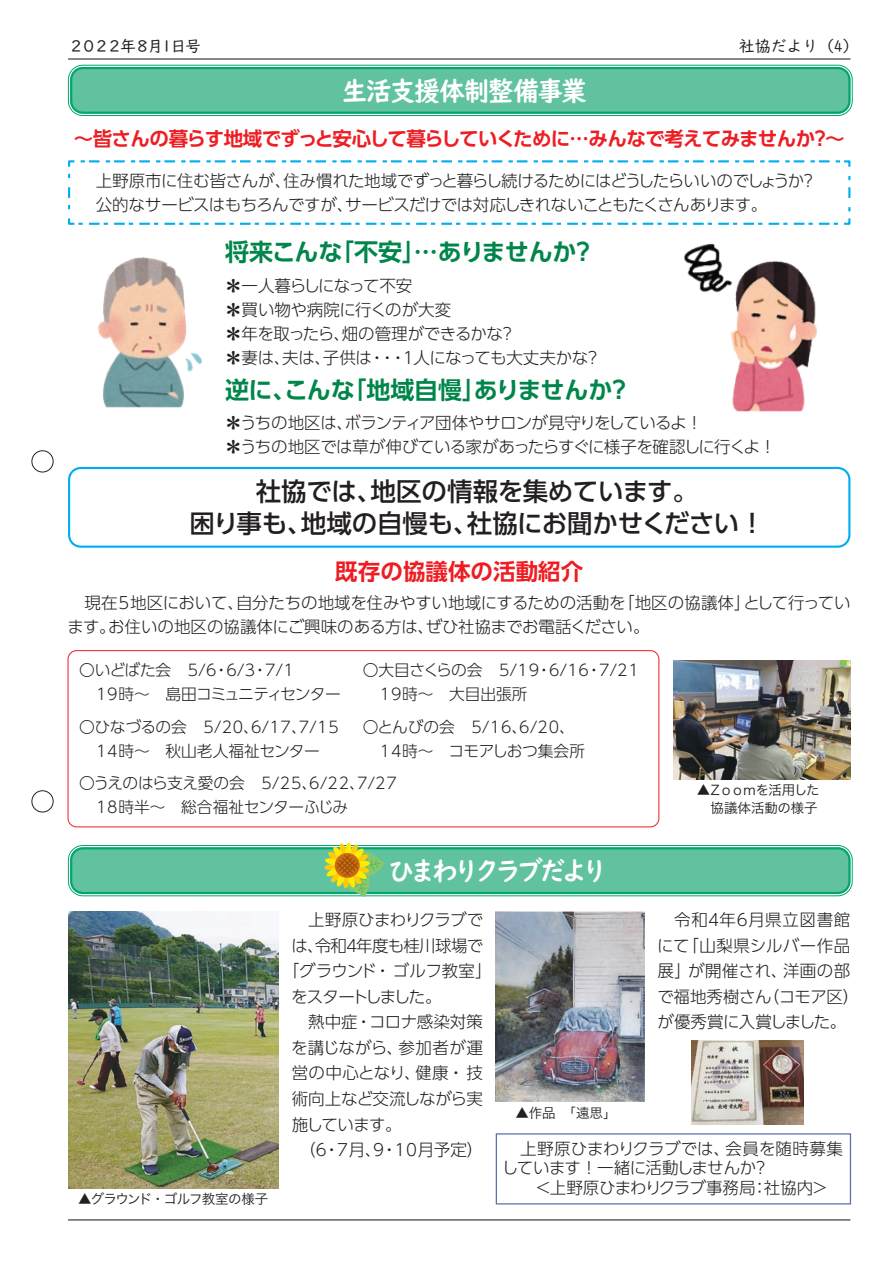
<style>
.page{position:relative;width:893px;height:1263px;background:#fff}
.page>*{position:absolute;margin:0;border:0;box-sizing:border-box;transform-origin:0 0}
.t1{font:27px "UD Digi Kyokasho N B";letter-spacing:-.05em;color:#fff;scale:.95 1}
.t2{font:27px "UD Digi Kyokasho N B";letter-spacing:-.15em;color:#fff;scale:.95 1}
.本文{font:500 25.5px "UD Shin Go Pr 6 N";letter-spacing:-.01em;color:#231f20}
.本文-2{font:700 24px "UD Shin Go Pr 6 N De";letter-spacing:-.01em;color:#00854a}
.本文-3{font:700 22.5px "UD Shin Go Pr 6 N De";color:#ee1d23}
.本文-4{font:700 19.5px "UD Shin Go Pr 6 N De";letter-spacing:-.035em;color:#ee1d23}
.本文-5{font:300 16.5px/25.5px "UD Shin Go Pr 6 N";letter-spacing:-.025em;color:#231f20}
.本文-6{font:300 16.5px "UD Shin Go Pr 6 N";letter-spacing:-.055em;color:#231f20}
.本文-7{font:300 16.5px "UD Shin Go Pr 6 N";color:#231f20}
.本文-8{font:300 16.5px/25.5px "UD Shin Go Pr 6 N";letter-spacing:.03em;color:#231f20;text-align:center}
.本文-9{font:300 16.5px "UD Shin Go Pr 6 N";letter-spacing:-.005em;color:#231f20}
.本文-10{font:300 16.5px "UD Shin Go Pr 6 N";letter-spacing:-.065em;color:#231f20}
.本文-11{font:300 16.5px "UD Shin Go Pr 6 N";letter-spacing:-.1em;color:#231f20}
.本文-12{font:300 16.5px "UD Shin Go Pr 6 N";letter-spacing:-.09em;color:#231f20}
.t3{font:15.9px "UD Digi Kyokasho N R";letter-spacing:-.095em;color:#231f20}
.本文-13{font:300 15.75px "UD Shin Go Pr 6 N";letter-spacing:-.02em;color:#231f20}
.本文-14{font:300 15.75px "UD Shin Go Pr 6 N";color:#231f20}
.本文-15{font:300 15.75px "UD Shin Go Pr 6 N";letter-spacing:-.065em;color:#231f20}
.キャプション{font:13.5px "Hira Kaku Pro W3";letter-spacing:-.07em;color:#231f20}
.キャプション-2{font:13.5px "Hira Kaku Pro W3";letter-spacing:-.09em;color:#231f20}
.キャプション-3{font:13.5px "Hira Kaku Pro W3";color:#231f20}
.キャプション-4{font:13.5px "Hira Kaku Pro W3";letter-spacing:-.035em;color:#231f20}
</style>
<div class="page">
<hr style="left:68px;top:58px;width:782px;height:2px;background:#231f20">
<hr style="left:68px;top:1219px;width:782px;height:1px;background:#231f20">
<div style="left:70px;top:67px;width:780px;height:47px;background:#60c29f;border-radius:13px"></div>
<div style="left:68px;top:65px;width:785px;height:51px;border:1px solid #00a66c;border-radius:15px"></div>
<div style="left:70px;top:67px;width:780px;height:47px;border:2px solid #00a66c;border-radius:12px"></div>
<div style="left:70px;top:847px;width:780px;height:47px;background:#60c29f;border-radius:13px"></div>
<div style="left:68px;top:845px;width:785px;height:51px;border:1px solid #00a66c;border-radius:15px"></div>
<div style="left:70px;top:847px;width:780px;height:47px;border:2px solid #00a66c;border-radius:12px"></div>
<svg style="left:68px;top:160px;width:783px;height:65px"></svg>
<div style="left:68px;top:467px;width:782px;height:81px;border:2px solid #00aeef;border-radius:12px"></div>
<img style="left:98px;top:257px;width:104px;height:151px">
<img style="left:68px;top:912px;width:211px;height:276px">
<img style="left:496px;top:912px;width:149px;height:190px">
<img style="left:684px;top:243px;width:133px;height:168px">
<img style="left:674px;top:660px;width:176px;height:119px">
<svg style="left:324px;top:843px;width:61px;height:54px"></svg>
<img style="left:691px;top:1040px;width:113px;height:84px">
<div style="left:496px;top:1133px;width:355px;height:71px;border:1px solid #5c72ae"></div>
<div style="left:68px;top:650px;width:591px;height:177px;border:1px solid #ee1d23;border-radius:9px"></div>
<div style="left:32px;top:450px;width:21px;height:22px;border:1px solid #231f20;border-radius:50%"></div>
<div style="left:32px;top:790px;width:21px;height:22px;border:1px solid #231f20;border-radius:50%"></div>
<p class="t3" style="left:68px;top:37px;width:84px">２０２２年８</p>
<p class="t3" style="left:171px;top:37px;width:32px">日号</p>
<p class="t3" style="left:147px;top:37px;width:17px">月</p>
<p class="t3" style="left:159px;top:37px;width:17px">１</p>
<p class="t3" style="left:739px;top:37px;width:121px">社協だより) (4</p>
<p class="t1" style="left:342px;top:74px;width:260px">生活支援体制整備事業</p>
<p class="本文-4" style="left:74px;top:123px;width:743px">～皆さんの暮らす地域でずっと安心して暮らしていくために…みんなで考えてみませんか</p>
<p class="本文-4" style="left:810px;top:123px;width:21px">?</p>
<p class="本文-4" style="left:825px;top:123px;width:21px">~</p>
<p class="本文-6" style="left:283px;top:167px;width:523px">住み慣れた地域でずっと暮らし続けるためにはどうしたらいいのでしょうか</p>
<p class="本文-5" style="left:96px;top:167px;width:197px">上野原市に住む皆さんが、</p>
<p class="本文-5" style="left:800px;top:167px;width:18px">?</p>
<p class="本文-5" style="left:96px;top:191px;width:259px">公的なサービスはもちろんですが、</p>
<p class="本文-5" style="left:345px;top:191px;width:424px">サービスだけでは対応しきれないこともたくさんあります。</p>
<p class="本文-2" style="left:225px;top:233px;width:119px">将来こんな</p>
<p class="本文-10" style="left:225px;top:272px;width:189px">＊一人暮らしになって不安</p>
<p class="本文-9" style="left:225px;top:296px;width:228px">＊買い物や病院に行くのが大変</p>
<p class="本文-2" style="left:330px;top:233px;width:248px">「不安」…ありませんか</p>
<p class="本文-2" style="left:571px;top:233px;width:25px">?</p>
<p class="本文-5" style="left:342px;top:320px;width:163px">畑の管理ができるかな</p>
<p class="本文-5" style="left:225px;top:320px;width:126px">＊年を取ったら、</p>
<p class="本文-5" style="left:499px;top:320px;width:18px">?</p>
<p class="本文-5" style="left:323px;top:344px;width:51px">子供は</p>
<p class="本文-5" style="left:225px;top:344px;width:67px">＊妻は、</p>
<p class="本文-5" style="left:369px;top:344px;width:221px">・・・人になっても大丈夫かな</p>
<p class="本文-5" style="left:282px;top:344px;width:50px">夫は、</p>
<p class="本文-5" style="left:584px;top:344px;width:18px">?</p>
<p class="本文-5" style="left:400px;top:344px;width:18px">１</p>
<p class="本文-2" style="left:342px;top:370px;width:145px">「地域自慢」</p>
<p class="本文-2" style="left:225px;top:370px;width:73px">逆に、</p>
<p class="本文-2" style="left:284px;top:370px;width:72px">こんな</p>
<p class="本文-2" style="left:474px;top:370px;width:140px">ありませんか</p>
<p class="本文-2" style="left:607px;top:370px;width:25px">?</p>
<p class="本文-5" style="left:344px;top:410px;width:360px">ボランティア団体やサロンが見守りをしているよ!</p>
<p class="本文-5" style="left:225px;top:410px;width:130px">＊うちの地区は、</p>
<p class="本文-5" style="left:225px;top:434px;width:552px">＊うちの地区では草が伸びている家があったらすぐに様子を確認しに行くよ!</p>
<p class="本文" style="left:370px;top:470px;width:329px">地区の情報を集めています。</p>
<p class="本文" style="left:256px;top:470px;width:128px">社協では、</p>
<p class="本文" style="left:467px;top:503px;width:300px">社協にお聞かせください!</p>
<p class="本文" style="left:301px;top:503px;width:179px">地域の自慢も、</p>
<p class="本文" style="left:190px;top:503px;width:124px">困り事も、</p>
<p class="本文-3" style="left:335px;top:554px;width:250px">既存の協議体の活動紹介</p>
<p class="本文-5" style="left:618px;top:590px;width:134px">「地区の協議体」</p>
<p class="本文-5" style="left:236px;top:590px;width:391px">自分たちの地域を住みやすい地域にするための活動を</p>
<p class="本文-12" style="left:743px;top:590px;width:109px">として行ってい</p>
<p class="本文-7" style="left:85px;top:590px;width:161px">現在5地区において、</p>
<p class="本文-5" style="left:426px;top:614px;width:225px">ぜひ社協までお電話ください。</p>
<p class="本文-7" style="left:108px;top:614px;width:327px">お住いの地区の協議体にご興味のある方は、</p>
<p class="本文-5" style="left:67px;top:614px;width:50px">ます。</p>
<p class="本文-13" style="left:79px;top:658px;width:94px">〇いどばた会</p>
<p class="本文-15" style="left:96px;top:682px;width:246px">19時～　島田コミュニティセンター</p>
<p class="本文-13" style="left:299px;top:714px;width:41px">7/15</p>
<p class="本文-13" style="left:363px;top:658px;width:121px">〇大目さくらの会</p>
<p class="本文-14" style="left:380px;top:682px;width:149px">19時～　大目出張所</p>
<p class="本文-13" style="left:519px;top:714px;width:57px">6/20、</p>
<p class="本文-13" style="left:188px;top:658px;width:30px">5/6</p>
<p class="本文-13" style="left:226px;top:658px;width:30px">6/3</p>
<p class="本文-13" style="left:499px;top:658px;width:41px">5/19</p>
<p class="本文-13" style="left:549px;top:658px;width:41px">6/16</p>
<p class="本文-13" style="left:599px;top:658px;width:41px">7/21</p>
<p class="本文-13" style="left:265px;top:658px;width:30px">7/1</p>
<p class="本文-13" style="left:214px;top:658px;width:17px">・</p>
<p class="本文-13" style="left:252px;top:658px;width:17px">・</p>
<p class="本文-13" style="left:536px;top:658px;width:17px">・</p>
<p class="本文-13" style="left:586px;top:658px;width:17px">・</p>
<p class="本文-13" style="left:79px;top:714px;width:109px">〇ひなづるの会</p>
<p class="本文-14" style="left:96px;top:738px;width:225px">14時～　秋山老人福祉センター</p>
<p class="本文-13" style="left:363px;top:714px;width:94px">〇とんびの会</p>
<p class="本文-13" style="left:380px;top:738px;width:207px">14時～　コモアしおつ集会所</p>
<p class="本文-13" style="left:357px;top:770px;width:41px">7/27</p>
<p class="本文-13" style="left:203px;top:714px;width:57px">5/20、</p>
<p class="本文-13" style="left:251px;top:714px;width:57px">6/17、</p>
<p class="本文-13" style="left:472px;top:714px;width:57px">5/16、</p>
<p class="本文-13" style="left:79px;top:770px;width:167px">〇うえのはら支え愛の会</p>
<p class="本文-13" style="left:96px;top:794px;width:254px">18時半～　総合福祉センターふじみ</p>
<p class="本文-13" style="left:262px;top:770px;width:57px">5/25、</p>
<p class="本文-13" style="left:309px;top:770px;width:57px">6/22、</p>
<p class="t2" style="left:389px;top:855px;width:232px">ひまわりクラブだより</p>
<p class="本文-5" style="left:308px;top:907px;width:177px;text-align:right">上野原ひまわりクラブで年度も桂川球場で</p>
<p class="本文-5" style="left:291px;top:932px;width:57px">は令和</p>
<p class="本文-5" style="left:343px;top:932px;width:18px">４</p>
<p class="本文-5" style="left:307px;top:932px;width:18px">、</p>
<p class="本文-5" style="left:283px;top:958px;width:211px">「グラウンド・ゴルフ教室「</p>
<p class="本文-11" style="left:291px;top:983px;width:152px">をスタートしました。</p>
<p class="本文-5" style="left:369px;top:1009px;width:115px">コロナ感染対策</p>
<p class="本文-5" style="left:308px;top:1009px;width:65px">熱中症・</p>
<p class="本文-5" style="left:291px;top:1034px;width:113px">を講じながら、</p>
<p class="本文-5" style="left:399px;top:1034px;width:86px">参加者が運</p>
<p class="キャプション-2" style="left:697px;top:778px;width:124px">▲Ｚｏｏｍを活用した</p>
<p class="キャプション-3" style="left:697px;top:796px;width:122px">　協議体活動の様子</p>
<p class="本文-8" style="left:674px;top:907px;width:178px">令和４年6月県立図書館「山梨県シルバー作品</p>
<p class="本文-5" style="left:657px;top:932px;width:34px">にて</p>
<p class="本文-5" style="left:658px;top:958px;width:35px">展」</p>
<p class="本文-5" style="left:688px;top:958px;width:101px">が開催され、</p>
<p class="本文-5" style="left:783px;top:958px;width:69px">洋画の部</p>
<p class="本文-5" style="left:763px;top:983px;width:98px">（コモア区(</p>
<p class="本文-5" style="left:657px;top:983px;width:191px">で福地秀樹さん<br>が優秀賞に入賞しました。</p>
<p class="キャプション" style="left:78px;top:1187px;width:192px">▲グラウンド・ゴルフ教室の様子</p>
<p class="本文-5" style="left:292px;top:1060px;width:193px">営の中心となり、<br>術向上など交流しながら実施しています。</p>
<p class="本文-5" style="left:394px;top:1136px;width:90px">10月予定(</p>
<p class="本文-5" style="left:415px;top:1060px;width:69px">健康・技</p>
<p class="本文-5" style="left:299px;top:1136px;width:42px">（・6</p>
<p class="本文-5" style="left:337px;top:1136px;width:62px">7 月 ・9、</p>
<p class="キャプション-4" style="left:516px;top:1101px;width:102px">▲作品　「遠思「</p>
<p class="本文-5" style="left:520px;top:1135px;width:211px">上野原ひまわりクラブでは、</p>
<p class="本文-8" style="left:725px;top:1135px;width:119px">会員を随時募集</p>
<p class="本文-5" style="left:502px;top:1155px;width:256px">しています！一緒に活動しませんか</p>
<p class="本文-5" style="left:752px;top:1155px;width:18px">?</p>
<p class="本文-5" style="left:535px;top:1174px;width:222px">＜上野原ひまわりクラブ事務局</p>
<p class="本文-5" style="left:764px;top:1174px;width:66px">社協内&lt;</p>
<p class="本文-5" style="left:751px;top:1174px;width:18px">：</p>
</div>
